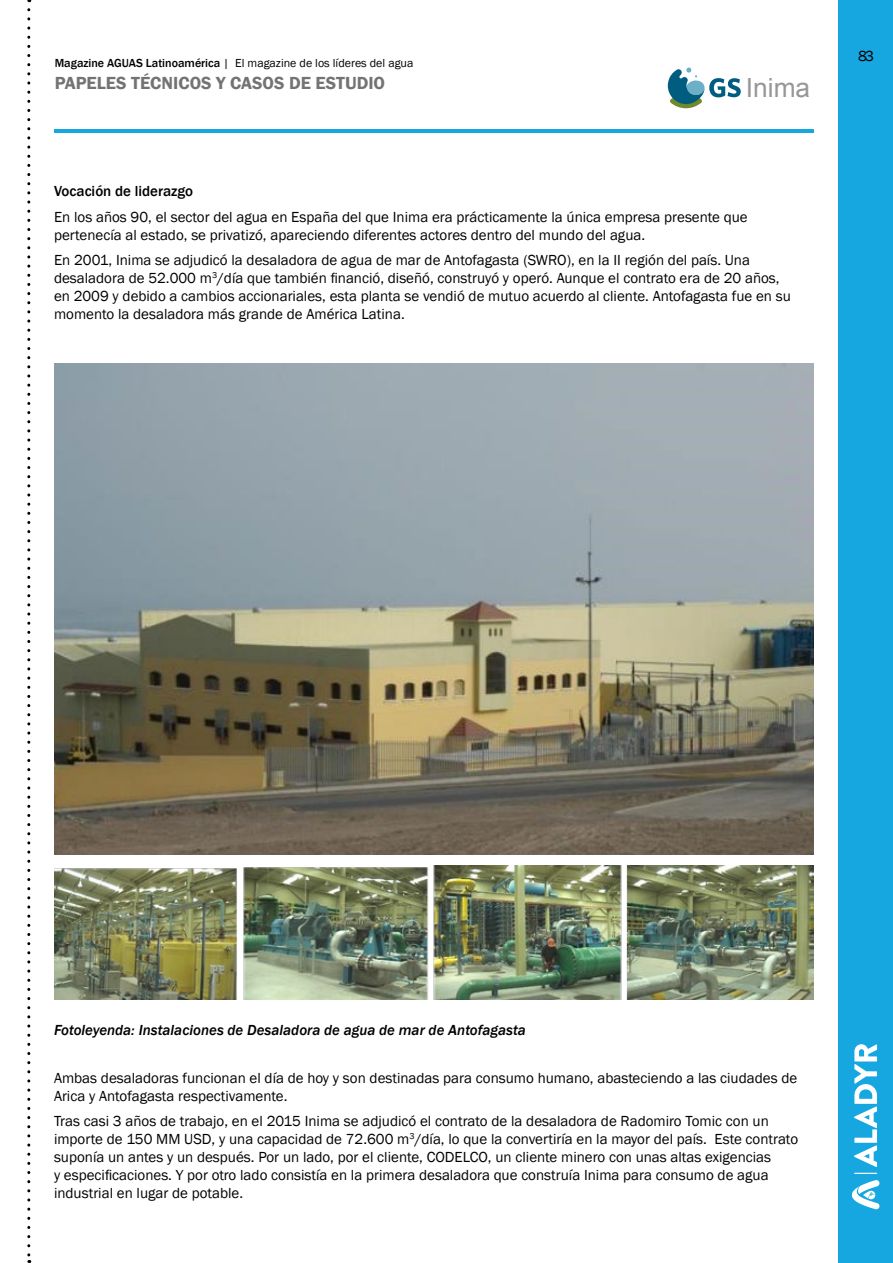
<style>
.page{position:relative;width:893px;height:1263px;background:#fff}
.page>*{position:absolute;margin:0;border:0;box-sizing:border-box;transform-origin:0 0}
.t1{font:26.4px "Arial";color:#989798}
.t2{font:600 18px "Franklin Gothic";color:#737373}
.t3{font:15px/18px "Franklin Gothic";color:#000}
.t4{font:italic 500 15px "Franklin Gothic";color:#000}
.t5{font:500 15px "Franklin Gothic";color:#000}
.t6{font:12px "Franklin Gothic";color:#000}
.s1{font-weight:500}
</style>
<div class="page">
<div style="left:839px;top:0;width:54px;height:1263px;background:#16a6e0"></div>
<hr style="left:54px;top:129px;width:759px;height:3px;background:#16a6e0">
<svg style="left:27px;top:10px;width:3px;height:1253px"></svg>
<svg style="left:854px;top:1044px;width:23px;height:123px"></svg>
<svg style="left:854px;top:1173px;width:23px;height:1px"></svg>
<svg style="left:852px;top:1180px;width:27px;height:29px"></svg>
<svg style="left:668px;top:68px;width:73px;height:40px"></svg>
<img style="left:55px;top:363px;width:759px;height:492px">
<img style="left:55px;top:865px;width:759px;height:135px">
<p class="t6" style="left:55px;top:56px;width:360px"><span class="s1">Magazine AGUAS Latinoamérica</span> | El magazine de los líderes del agua</p>
<p class="t2" style="left:55px;top:72px;width:332px">PAPELES TÉCNICOS Y CASOS DE ESTUDIO</p>
<h1 class="t1" style="left:746px;top:71px;width:66px">Inima</h1>
<p class="t5" style="left:54px;top:182px;width:141px">Vocación de liderazgo</p>
<p class="t3" style="left:54px;top:208px;width:695px">En los años 90, el sector del agua en España del que Inima era prácticamente la única empresa presente que pertenecía al estado, se privatizó, apareciendo diferentes actores dentro del mundo del agua.</p>
<p class="t3" style="left:54px;top:252px;width:738px">En 2001, Inima se adjudicó la desaladora de agua de mar de Antofagasta (SWRO), en la II región del país. Una desaladora de 52.000 m<sup>3</sup>/día que también financió, diseñó, construyó y operó. Aunque el contrato era de 20 años, en 2009 y debido a cambios accionariales, esta planta se vendió de mutuo acuerdo al cliente. Antofagasta fue en su momento la desaladora más grande de América Latina.</p>
<p class="t3" style="left:858px;top:47px;width:17px">83</p>
<p class="t4" style="left:54px;top:1021px;width:473px">Fotoleyenda: Instalaciones de Desaladora de agua de mar de Antofagasta</p>
<p class="t3" style="left:54px;top:1069px;width:745px">Ambas desaladoras funcionan el día de hoy y son destinadas para consumo humano, abasteciendo a las ciudades de<br>Arica y Antofagasta respectivamente.</p>
<p class="t3" style="left:54px;top:1113px;width:746px">Tras casi 3 años de trabajo, en el 2015 Inima se adjudicó el contrato de la desaladora de Radomiro Tomic con un importe de 150 MM USD, y una capacidad de 72.600 m<sup>3</sup>/día, lo que la convertiría en la mayor del país. Este contrato suponía un antes y un después. Por un lado, por el cliente, CODELCO, un cliente minero con unas altas exigencias<br>y especificaciones. Y por otro lado consistía en la primera desaladora que construía Inima para consumo de agua industrial en lugar de potable.</p>
</div>
